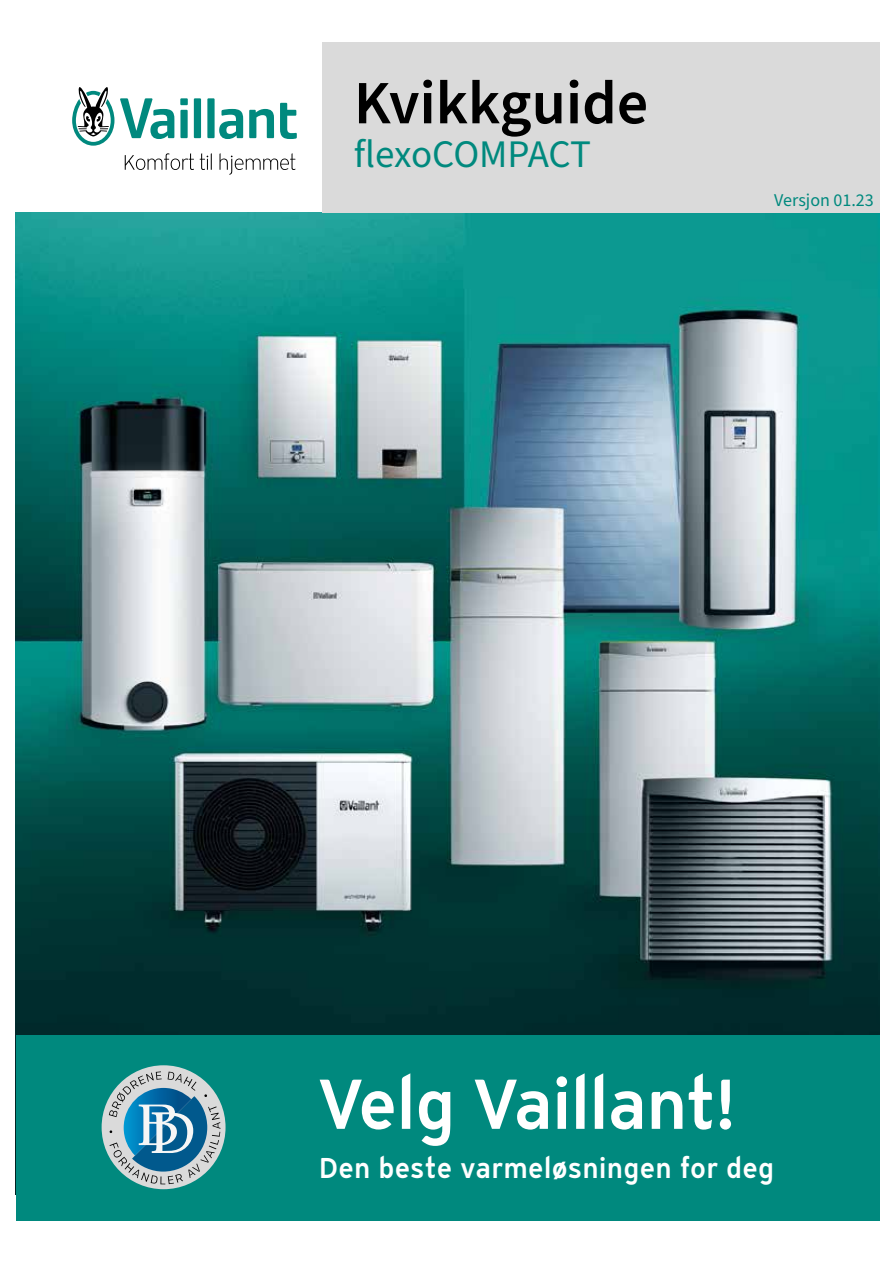
<style>
.page{position:relative;width:893px;height:1263px;background:#fff}
.page>*{position:absolute;margin:0;border:0;box-sizing:border-box;transform-origin:0 0}
.t1{font:600 70.2px "Vaillant 13";letter-spacing:-.02em;color:#fff}
.t2{font:600 61.5px "Source Sans Pro";color:#000}
.t3{font:39px "Source Sans Pro";letter-spacing:-.005em;color:#00897e}
.t4{font:600 27.9px "Vaillant 13";letter-spacing:.005em;color:#fff}
.t5{font:18px "Source Sans Pro";color:#00897e}
</style>
<div class="page">
<img style="left:16px;top:213px;width:863px;height:822px">
<div style="left:322px;top:43px;width:557px;height:170px;background:#dadada"></div>
<svg style="left:219px;top:109px;width:24px;height:30px"></svg>
<svg style="left:280px;top:103px;width:17px;height:36px"></svg>
<svg style="left:249px;top:109px;width:25px;height:29px"></svg>
<div style="left:207px;top:98px;width:8px;height:40px;background:#00897e"></div>
<div style="left:194px;top:98px;width:7px;height:40px;background:#00897e"></div>
<div style="left:180px;top:110px;width:8px;height:28px;background:#00897e"></div>
<div style="left:180px;top:98px;width:8px;height:7px;background:#00897e"></div>
<svg style="left:120px;top:98px;width:54px;height:41px"></svg>
<svg style="left:72px;top:87px;width:42px;height:59px"></svg>
<div style="left:16px;top:1035px;width:863px;height:185px;background:#00897e"></div>
<div style="left:102px;top:1065px;width:124px;height:124px;background:#dadada;border-radius:50%"></div>
<svg style="left:109px;top:1071px;width:111px;height:113px"></svg>
<svg style="left:125px;top:153px;width:69px;height:17px"></svg>
<svg style="left:200px;top:153px;width:12px;height:17px"></svg>
<svg style="left:220px;top:153px;width:75px;height:22px"></svg>
<h2 class="t2" style="left:354px;top:62px;width:296px">Kvikkguide</h2>
<h3 class="t3" style="left:354px;top:128px;width:239px">flexoCOMPACT</h3>
<p class="t5" style="left:774px;top:188px;width:101px">Versjon 01.23</p>
<h1 class="t1" style="left:319px;top:1056px;width:419px">Velg Vaillant!</h1>
<p class="t4" style="left:319px;top:1149px;width:457px">Den beste varmeløsningen for deg</p>
</div>
